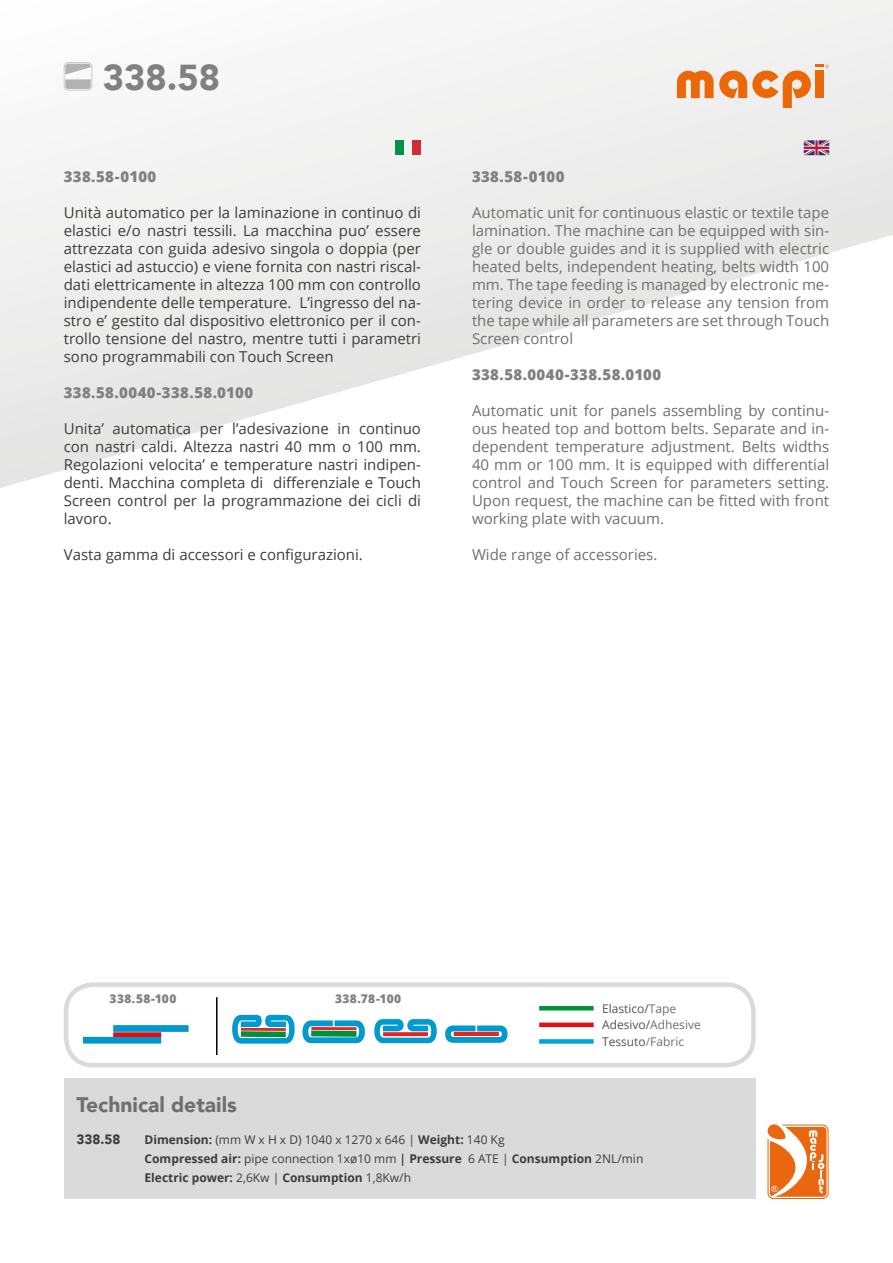
<style>
.page{position:relative;width:893px;height:1263px;background:#fff}
.page>*{position:absolute;margin:0;border:0;box-sizing:border-box;transform-origin:0 0}
.t1{font:900 36px "Avenir";color:#818080}
.t2{font:900 21px "Avenir";color:#706f6f}
.t3{font:15px/18px "Open Sans";color:#3c3c3b;text-align:justify}
.t4{font:15px/18px "Open Sans";color:#706f6f;text-align:justify}
.t5{font:800 15px "Open Sans";letter-spacing:.02em;color:#818080}
.t6{font:900 13.5px "Avenir";color:#3c3c3b}
.t7{font:700 12px/18.6px "Open Sans";color:#3c3c3b}
.t8{font:12px/16.6px "Open Sans";color:#555454}
.t9{font:800 12px "Open Sans";letter-spacing:.03em;color:#818080}
.s1{color:#706f6f}
.s2{color:#818080}
.s3{font-weight:400}
.s4{font-weight:400;color:#000}
</style>
<div class="page">
<svg style="left:0;top:0;width:893px;height:488px"></svg>
<div style="left:766px;top:1123px;width:64px;height:78px;background:linear-gradient(to right,#fdf7f3,#fdf7f3);border-radius:7px"></div>
<svg style="left:767px;top:1123px;width:63px;height:76px"></svg>
<svg style="left:677px;top:64px;width:152px;height:44px"></svg>
<svg style="left:232px;top:1015px;width:276px;height:28px"></svg>
<svg style="left:383px;top:1032px;width:45px;height:4px"></svg>
<div style="left:83px;top:1037px;width:78px;height:6px;background:#0197cd"></div>
<div style="left:113px;top:1025px;width:76px;height:7px;background:#0197cd"></div>
<div style="left:113px;top:1032px;width:48px;height:5px;background:#e30b13"></div>
<div style="left:64px;top:982px;width:692px;height:85px;border:4px solid #dadada;border-radius:28px"></div>
<div style="left:64px;top:1078px;width:692px;height:121px;background:#dadada"></div>
<div style="left:395px;top:140px;width:9px;height:15px;background:#009246"></div>
<div style="left:404px;top:140px;width:8px;height:15px;background:#f1f2f1"></div>
<div style="left:412px;top:140px;width:9px;height:15px;background:#cf2d38"></div>
<svg style="left:804px;top:140px;width:25px;height:15px"></svg>
<svg style="left:64px;top:62px;width:28px;height:28px"></svg>
<hr style="left:539px;top:1006px;width:55px;height:4px;background:#009139">
<div style="left:539px;top:1022px;width:55px;height:5px;background:#e30f17"></div>
<div style="left:539px;top:1039px;width:55px;height:5px;background:#00a4d7"></div>
<hr style="left:216px;top:997px;width:2px;height:58px;background:#000">
<h1 class="t1" style="left:103px;top:47px;width:119px">338.58</h1>
<p class="t5" style="left:64px;top:165px;width:94px">338.58-0100</p>
<p class="t3" style="left:64px;top:203px;width:359px">Unità automatico per la laminazione in continuo di elastici e/o nastri tessili. La macchina puo’ essere attrezzata con guida adesivo singola o doppia (per elastici ad astuccio) e viene fornita con nastri riscal&shy;dati elettricamente in altezza 100 mm con controllo indipendente delle temperature. L’ingresso del na&shy;stro e’ gestito dal dispositivo elettronico per il con&shy;trollo tensione del nastro, mentre tutti i parametri sono programmabili con Touch Screen</p>
<p class="t5" style="left:64px;top:381px;width:191px">338.58.0040-338.58.0100</p>
<p class="t3" style="left:64px;top:419px;width:359px">Unita’ automatica per l’adesivazione in continuo con nastri caldi. Altezza nastri 40 mm o 100 mm.<br>Regolazioni velocita’ e temperature nastri indipen&shy;denti. Macchina completa di differenziale e Touch Screen control per la programmazione dei cicli di lavoro.</p>
<p class="t3" style="left:64px;top:545px;width:301px">Vasta gamma di accessori e configurazioni.</p>
<p class="t5" style="left:472px;top:165px;width:94px">338.58-0100</p>
<p class="t4" style="left:472px;top:203px;width:359px">Automatic unit for continuous elastic or textile tape lamination. The machine can be equipped with sin&shy;gle or double guides and it is supplied with electric heated belts, independent heating, belts width 100 mm. The tape feeding is managed by electronic me&shy;tering device in order to release any tension from the tape while all parameters are set through Touch Screen control</p>
<p class="t5" style="left:472px;top:363px;width:191px">338.58.0040-338.58.0100</p>
<p class="t4" style="left:472px;top:401px;width:359px">Automatic unit for panels assembling by continu&shy;ous heated top and bottom belts. Separate and in&shy;dependent temperature adjustment. Belts widths 40 mm or 100 mm. It is equipped with differential control and Touch Screen for parameters setting.<br>Upon request, the machine can be fitted with front working plate with vacuum.</p>
<p class="t4" style="left:472px;top:545px;width:187px">Wide range of accessories.</p>
<p class="t9" style="left:110px;top:989px;width:68px">338.58-100</p>
<p class="t9" style="left:335px;top:989px;width:68px">338.78-100</p>
<h2 class="t2" style="left:77px;top:1087px;width:162px">Technical details</h2>
<p class="t8" style="left:602px;top:1000px;width:100px">Elastico/<span class="s1">Tape<br></span>Adesivo/<span class="s1">Adhesive<br></span>Tessuto<span class="s2">/</span><span class="s1">Fabric</span></p>
<p class="t6" style="left:77px;top:1128px;width:45px">338.58</p>
<p class="t7" style="left:145px;top:1130px;width:500px">Dimension: <span class="s3">(mm W x H x D) 1040 x 1270 x 646 |</span> Weight: <span class="s3">140 Kg<br></span>Compressed air: <span class="s3">pipe connection 1xø10 mm</span> <span class="s4">|</span> Pressure <span class="s3">6 ATE |</span> Consumption <span class="s3">2NL/min<br></span>Electric power: <span class="s3">2,6Kw |</span> Consumption <span class="s3">1,8Kw/h</span></p>
</div>
